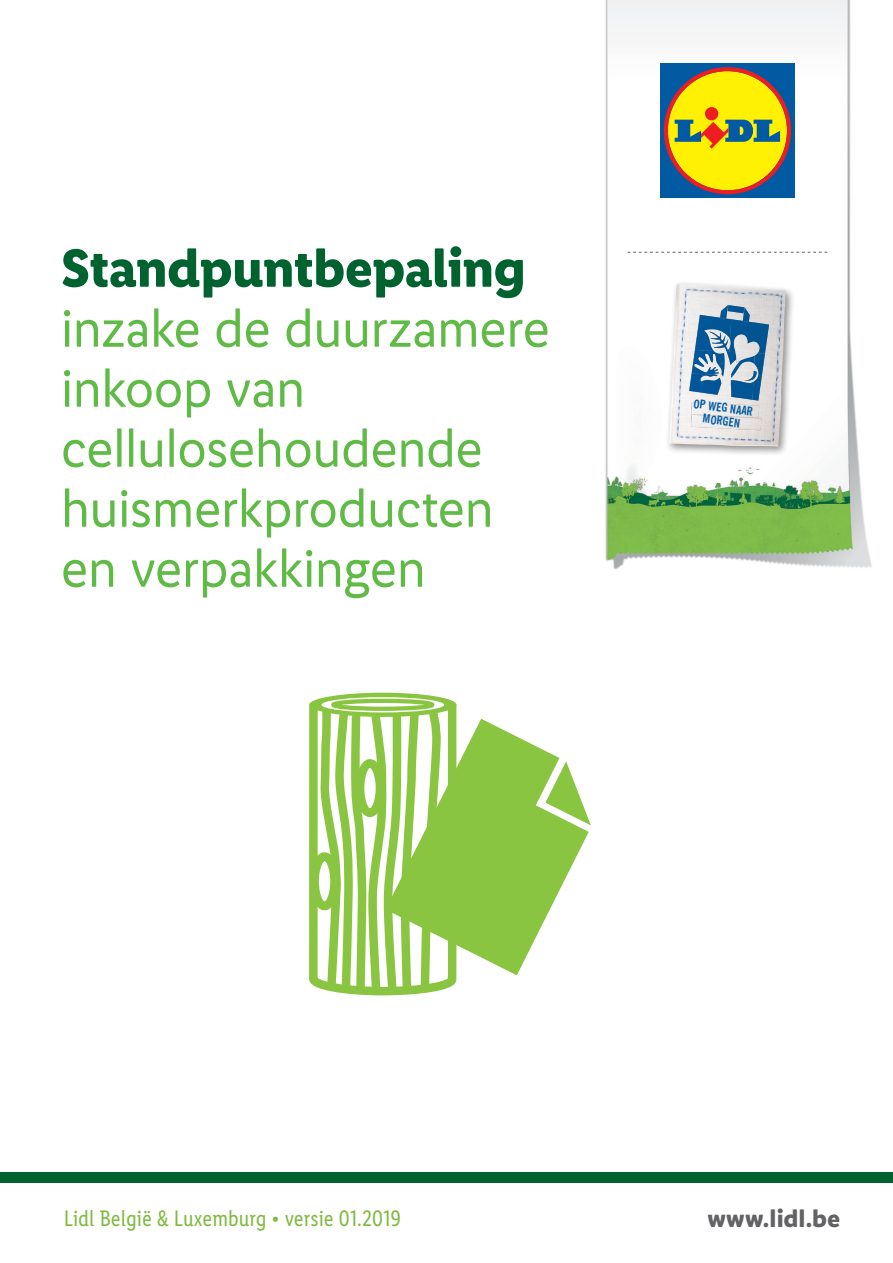
<style>
.page{position:relative;width:893px;height:1263px;background:#fff}
.page>*{position:absolute;margin:0;border:0;box-sizing:border-box;transform-origin:0 0}
.Lidl_Headline_bold{font:54px/60px "Lidl Font";letter-spacing:-.02em;color:#60bb46}
.Lidl_URL{font:700 24.75px "Lidl Font";color:#636366}
.t1{font:22.5px "Lidl Font Condensed";color:#80ba41}
.Text{font:12px/13.5px "News Gothic Bd Cn BT";color:#015aa2;text-align:center}
.s1{font-weight:700;color:#00622e}
</style>
<div class="page">
<div style="left:0;top:1172px;width:893px;height:10px;background:#00622e"></div>
<img style="left:605px;top:113px;width:267px;height:457px">
<img style="left:605px;top:0;width:246px;height:113px">
<div style="left:660px;top:64px;width:134px;height:134px;background:#015aa2"></div>
<svg style="left:664px;top:67px;width:127px;height:127px"></svg>
<svg style="left:627px;top:252px;width:200px;height:1px"></svg>
<div style="left:665px;top:279px;width:130px;height:178px;background:#231f20;opacity:.5"></div>
<img style="left:669px;top:283px;width:116px;height:163px">
<img style="left:691px;top:402px;width:68px;height:13px">
<img style="left:691px;top:415px;width:70px;height:15px">
<svg style="left:744px;top:371px;width:8px;height:3px"></svg>
<img style="left:731px;top:319px;width:38px;height:35px">
<img style="left:752px;top:353px;width:13px;height:48px">
<img style="left:693px;top:350px;width:62px;height:14px">
<img style="left:702px;top:374px;width:51px;height:26px">
<img style="left:692px;top:362px;width:49px;height:14px">
<img style="left:695px;top:315px;width:36px;height:37px">
<img style="left:689px;top:373px;width:14px;height:20px">
<img style="left:720px;top:305px;width:8px;height:14px">
<img style="left:743px;top:307px;width:7px;height:15px">
<img style="left:727px;top:305px;width:17px;height:8px">
<img style="left:734px;top:335px;width:26px;height:27px">
<svg style="left:461px;top:719px;width:130px;height:256px;fill:#89c540"></svg>
<svg style="left:309px;top:696px;width:152px;height:293px;background:#9cce5f"></svg>
<div style="left:309px;top:693px;width:147px;height:24px;background:#89c540;border-radius:50%"></div>
<svg style="left:318px;top:702px;width:127px;height:294px"></svg>
<div style="left:310px;top:852px;width:29px;height:58px;border:9px solid #89c540;border-radius:50%"></div>
<div style="left:356px;top:759px;width:28px;height:58px;border:9px solid #89c540;border-radius:50%"></div>
<svg style="left:322px;top:697px;width:122px;height:15px"></svg>
<svg style="left:333px;top:701px;width:99px;height:8px"></svg>
<div style="left:331px;top:699px;width:103px;height:12px;border:4px solid #89c540;border-radius:50%"></div>
<p class="Lidl_Headline_bold" style="left:61px;top:239px;width:491px"><span class="s1">Standpuntbepaling </span>inzake de duurzamere inkoop van cellulosehoudende huismerkproducten</p>
<p class="Lidl_Headline_bold" style="left:61px;top:539px;width:367px">en verpakkingen</p>
<p class="Text" style="left:695px;top:397px;width:61px;rotate:8deg">OP WEG NAAR<br>MORGEN</p>
<p class="t1" style="left:64px;top:1206px;width:339px">Lidl België &amp; Luxemburg • versie 01.2019</p>
<p class="Lidl_URL" style="left:707px;top:1205px;width:135px">www.lidl.be</p>
</div>
